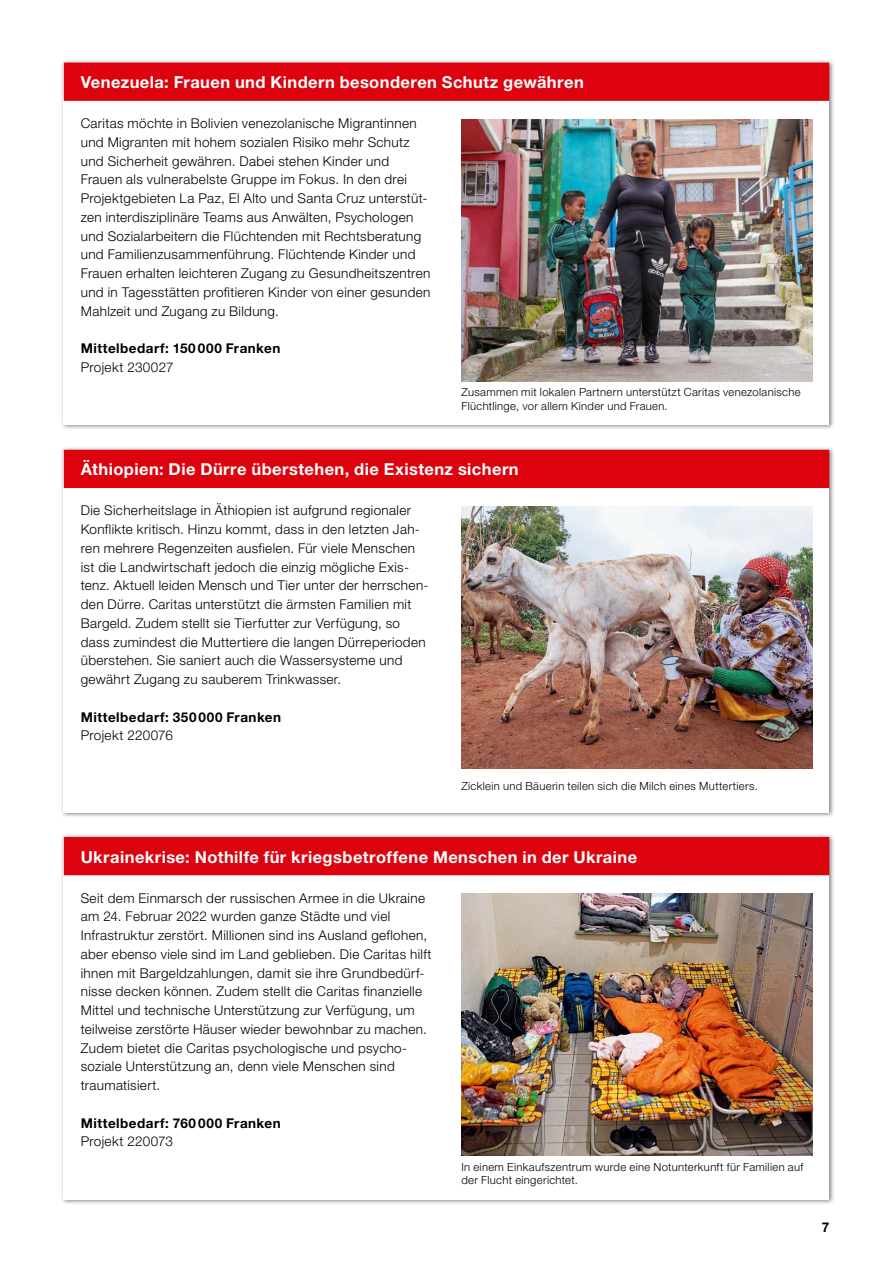
<style>
.page{position:relative;width:893px;height:1263px;background:#fff}
.page>*{position:absolute;margin:0;border:0;box-sizing:border-box;transform-origin:0 0}
.t1{font:700 16.5px "Helvetica Neue LT Std";letter-spacing:.025em;color:#fff}
.t2{font:300 13.5px/18.8px "Helvetica Neue LT Std";letter-spacing:.025em;color:#000}
.t3{font:700 13.5px "Helvetica Neue LT Std";letter-spacing:.035em;color:#000}
.t4{font:300 11.25px/13.5px "Helvetica Neue LT Std";letter-spacing:.03em;color:#000}
</style>
<div class="page">
<hr style="left:0;top:336px;width:1px;height:204px;background:#000">
<div style="left:60px;top:833px;width:775px;height:372px;background:#000;opacity:.5"></div>
<div style="left:64px;top:838px;width:765px;height:361px;background:#fff"></div>
<div style="left:64px;top:837px;width:765px;height:38px;background:#dc030e"></div>
<div style="left:60px;top:59px;width:775px;height:372px;background:#000;opacity:.5"></div>
<div style="left:64px;top:64px;width:765px;height:361px;background:#fff"></div>
<div style="left:64px;top:63px;width:765px;height:38px;background:#dc030e"></div>
<div style="left:60px;top:446px;width:775px;height:372px;background:#000;opacity:.5"></div>
<div style="left:64px;top:451px;width:765px;height:361px;background:#fff"></div>
<div style="left:64px;top:450px;width:765px;height:38px;background:#dc030e"></div>
<img style="left:461px;top:894px;width:351px;height:261px">
<img style="left:461px;top:119px;width:351px;height:262px">
<img style="left:461px;top:507px;width:351px;height:261px">
<p class="t1" style="left:81px;top:72px;width:504px">Venezuela: Frauen und Kindern besonderen Schutz gewähren</p>
<p class="t2" style="left:81px;top:114px;width:351px">Caritas möchte in Bolivien venezolanische Migrantinnen und Migranten mit hohem sozialen Risiko mehr Schutz und Sicherheit gewähren. Dabei stehen Kinder und Frauen als vulnerabelste Gruppe im Fokus. In den drei Projektgebieten La Paz, El Alto und Santa Cruz unterstüt&shy;zen interdisziplinäre Teams aus Anwälten, Psychologen und Sozialarbeitern die Flüchtenden mit Rechtsberatung und Familienzusammenführung. Flüchtende Kinder und Frauen erhalten leichteren Zugang zu Gesundheitszentren und in Tagesstätten profitieren Kinder von einer gesunden Mahlzeit und Zugang zu Bildung.</p>
<p class="t3" style="left:81px;top:340px;width:201px">Mittelbedarf: 150 000 Franken</p>
<p class="t2" style="left:81px;top:357px;width:94px">Projekt 230027</p>
<p class="t4" style="left:461px;top:385px;width:341px">Zusammen mit lokalen Partnern unterstützt Caritas venezolanische<br>Flüchtlinge, vor allem Kinder und Frauen.</p>
<p class="t1" style="left:81px;top:459px;width:439px">Äthiopien: Die Dürre überstehen, die Existenz sichern</p>
<p class="t2" style="left:81px;top:501px;width:349px">Die Sicherheitslage in Äthiopien ist aufgrund regionaler Konflikte kritisch. Hinzu kommt, dass in den letzten Jah&shy;ren mehrere Regenzeiten ausfielen. Für viele Menschen ist die Landwirtschaft jedoch die einzig mögliche Exis&shy;tenz. Aktuell leiden Mensch und Tier unter der herrschen&shy;den Dürre. Caritas unterstützt die ärmsten Familien mit Bargeld. Zudem stellt sie Tierfutter zur Verfügung, so dass zumindest die Muttertiere die langen Dürreperioden überstehen. Sie saniert auch die Wassersysteme und gewährt Zugang zu sauberem Trinkwasser.</p>
<p class="t3" style="left:81px;top:708px;width:202px">Mittelbedarf: 350 000 Franken</p>
<p class="t2" style="left:81px;top:726px;width:94px">Projekt 220076</p>
<p class="t4" style="left:461px;top:779px;width:298px">Zicklein und Bäuerin teilen sich die Milch eines Muttertiers.</p>
<p class="t1" style="left:81px;top:846px;width:558px">Ukrainekrise: Nothilfe für kriegsbetroffene Menschen in der Ukraine</p>
<p class="t2" style="left:81px;top:888px;width:352px">Seit dem Einmarsch der russischen Armee in die Ukraine am 24. Februar 2022 wurden ganze Städte und viel Infrastruktur zerstört. Millionen sind ins Ausland geflohen, aber ebenso viele sind im Land geblieben. Die Caritas hilft ihnen mit Bargeldzahlungen, damit sie ihre Grundbedürf&shy;nisse decken können. Zudem stellt die Caritas finanzielle Mittel und technische Unterstützung zur Verfügung, um teilweise zerstörte Häuser wieder bewohnbar zu machen.<br>Zudem bietet die Caritas psychologische und psycho&shy;soziale Unterstützung an, denn viele Menschen sind traumatisiert.</p>
<p class="t3" style="left:81px;top:1114px;width:201px">Mittelbedarf: 760 000 Franken</p>
<p class="t2" style="left:81px;top:1132px;width:94px">Projekt 220073</p>
<p class="t4" style="left:461px;top:1160px;width:343px">In einem Einkaufszentrum wurde eine Notunterkunft für Familien auf der Flucht eingerichtet.</p>
<p class="t3" style="left:822px;top:1219px;width:9px">7</p>
</div>
